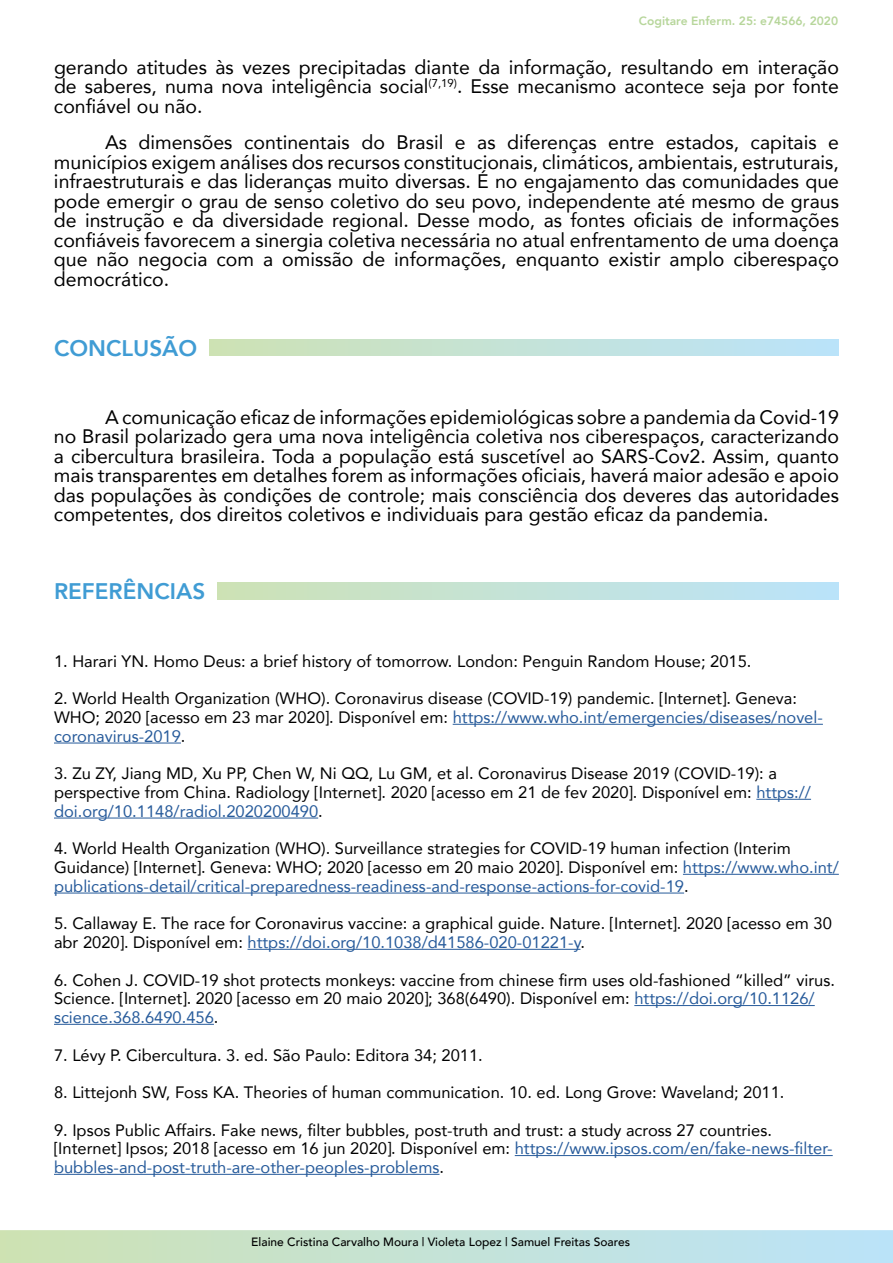
<style>
.page{position:relative;width:893px;height:1263px;background:#fff}
.page>*{position:absolute;margin:0;border:0;box-sizing:border-box;transform-origin:0 0}
.t1{font:800 22.5px "Avenir";color:#409cd4}
.t2{font:19.5px/19.5px "Avenir";color:#000;text-align:justify}
.t3{font:16.5px/18.8px "Avenir";color:#000}
.t4{font:500 12px "Avenir";color:#000}
.t5{font:800 12px "Avenir";color:#b7d69b}
.s1{color:#275b9b}
</style>
<div class="page">
<svg style="left:0;top:1230px;width:893px;height:33px"></svg>
<div style="left:210px;top:339px;width:629px;height:17px;background:linear-gradient(to right,#cee2b4,#bae3fb)"></div>
<div style="left:218px;top:583px;width:621px;height:16px;background:linear-gradient(to right,#cde2b5,#bae3fb)"></div>
<hr style="left:453px;top:724px;width:370px;height:1px;background:#275b9b">
<hr style="left:54px;top:743px;width:127px;height:1px;background:#275b9b">
<hr style="left:756px;top:799px;width:55px;height:1px;background:#275b9b">
<hr style="left:54px;top:818px;width:264px;height:1px;background:#275b9b">
<hr style="left:683px;top:874px;width:156px;height:1px;background:#275b9b">
<hr style="left:54px;top:893px;width:630px;height:1px;background:#275b9b">
<hr style="left:247px;top:949px;width:333px;height:1px;background:#275b9b">
<hr style="left:634px;top:1005px;width:181px;height:1px;background:#275b9b">
<hr style="left:54px;top:1024px;width:160px;height:1px;background:#275b9b">
<hr style="left:515px;top:1155px;width:318px;height:1px;background:#275b9b">
<hr style="left:54px;top:1174px;width:385px;height:1px;background:#275b9b">
<p class="t5" style="left:639px;top:12px;width:201px">Cogitare Enferm. 25: e74566, 2020</p>
<p class="t2" style="left:54px;top:56px;width:786px">gerando atitudes às vezes precipitadas diante da informação, resultando em interação de saberes, numa nova inteligência social<sup>(7,19)</sup>. Esse mecanismo acontece seja por fonte confiável ou não.</p>
<p class="t2" style="left:54px;top:132px;width:786px;text-indent:51px">As dimensões continentais do Brasil e as diferenças entre estados, capitais e municípios exigem análises dos recursos constitucionais, climáticos, ambientais, estruturais, infraestruturais e das lideranças muito diversas. É no engajamento das comunidades que pode emergir o grau de senso coletivo do seu povo, independente até mesmo de graus de instrução e da diversidade regional. Desse modo, as fontes oficiais de informações confiáveis favorecem a sinergia coletiva necessária no atual enfrentamento de uma doença que não negocia com a omissão de informações, enquanto existir amplo ciberespaço democrático.</p>
<h1 class="t1" style="left:54px;top:330px;width:145px">CONCLUSÃO</h1>
<p class="t2" style="left:54px;top:407px;width:786px;text-indent:51px">A comunicação eficaz de informações epidemiológicas sobre a pandemia da Covid-19 no Brasil polarizado gera uma nova inteligência coletiva nos ciberespaços, caracterizando a cibercultura brasileira. Toda a população está suscetível ao SARS-Cov2. Assim, quanto mais transparentes em detalhes forem as informações oficiais, haverá maior adesão e apoio das populações às condições de controle; mais consciência dos deveres das autoridades competentes, dos direitos coletivos e individuais para gestão eficaz da pandemia.</p>
<h1 class="t1" style="left:54px;top:574px;width:153px">REFERÊNCIAS</h1>
<p class="t3" style="left:54px;top:651px;width:699px">1. Harari YN. Homo Deus: a brief history of tomorrow. London: Penguin Random House; 2015.</p>
<p class="t3" style="left:54px;top:689px;width:770px">2. World Health Organization (WHO). Coronavirus disease (COVID-19) pandemic. [Internet]. Geneva:<br>WHO; 2020 [acesso em 23 mar 2020]. Disponível em: <span class="s1">https://www.who.int/emergencies/diseases/novel&shy;coronavirus-2019</span>.</p>
<p class="t3" style="left:54px;top:764px;width:759px">3. Zu ZY, Jiang MD, Xu PP, Chen W, Ni QQ, Lu GM, et al. Coronavirus Disease 2019 (COVID-19): a perspective from China. Radiology [Internet]. 2020 [acesso em 21 de fev 2020]. Disponível em: <span class="s1">https:// doi.org/10.1148/radiol.2020200490</span>.</p>
<p class="t3" style="left:54px;top:839px;width:786px">4. World Health Organization (WHO). Surveillance strategies for COVID-19 human infection (Interim<br>Guidance) [Internet]. Geneva: WHO; 2020 [acesso em 20 maio 2020]. Disponível em: <span class="s1">https://www.who.int/ publications-detail/critical-preparedness-readiness-and-response-actions-for-covid-19</span>.</p>
<p class="t3" style="left:54px;top:914px;width:779px">5. Callaway E. The race for Coronavirus vaccine: a graphical guide. Nature. [Internet]. 2020 [acesso em 30 abr 2020]. Disponível em: <span class="s1">https://doi.org/10.1038/d41586-020-01221-y</span>.</p>
<p class="t3" style="left:54px;top:970px;width:782px">6. Cohen J. COVID-19 shot protects monkeys: vaccine from chinese firm uses old-fashioned “killed” virus.<br>Science. [Internet]. 2020 [acesso em 20 maio 2020]; 368(6490). Disponível em: <span class="s1">https://doi.org/10.1126/ science.368.6490.456</span>.</p>
<p class="t3" style="left:54px;top:1045px;width:430px">7. Lévy P. Cibercultura. 3. ed. São Paulo: Editora 34; 2011.</p>
<p class="t3" style="left:54px;top:1082px;width:732px">8. Littejonh SW, Foss KA. Theories of human communication. 10. ed. Long Grove: Waveland; 2011.</p>
<p class="t3" style="left:54px;top:1120px;width:780px">9. Ipsos Public Affairs. Fake news, filter bubbles, post-truth and trust: a study across 27 countries. [Internet] Ipsos; 2018 [acesso em 16 jun 2020]. Disponível em: <span class="s1">https://www.ipsos.com/en/fake-news-filter&shy;bubbles-and-post-truth-are-other-peoples-problems</span>.</p>
<p class="t4" style="left:251px;top:1232px;width:380px">Elaine Cristina Carvalho Moura | Violeta Lopez | Samuel Freitas Soares</p>
</div>
